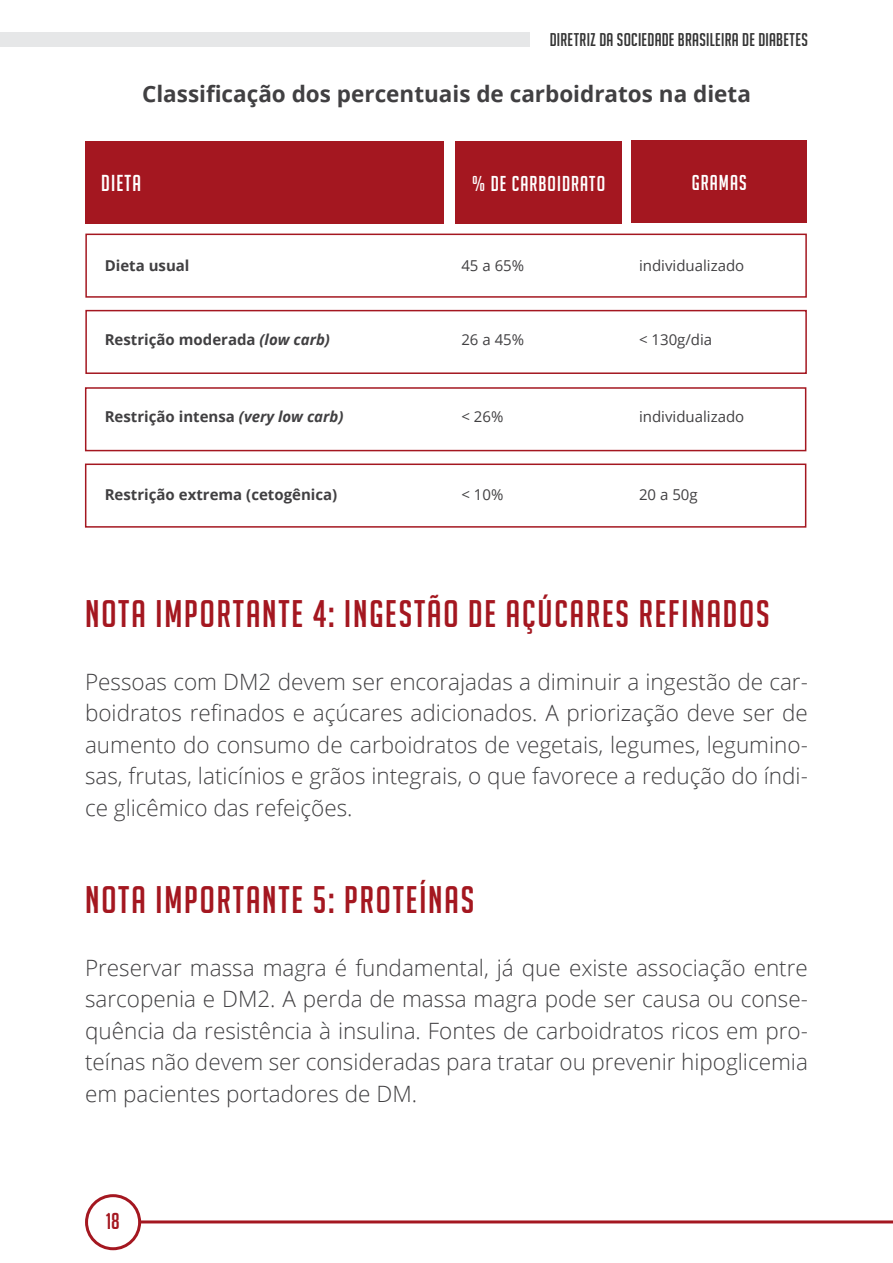
<style>
.page{position:relative;width:893px;height:1263px;background:#fff}
.page>*{position:absolute;margin:0;border:0;box-sizing:border-box;transform-origin:0 0}
._36_Auto_-_Left{font:37.5px "Big Noodle Titling";letter-spacing:.05em;color:#a41720}
.t1{font:300 22.5px/31.5px "Open Sans";color:#414042;text-align:justify}
.t2{font:700 22.5px "Open Sans";color:#414042}
._36_Auto_-_Left-2{font:22.5px "Big Noodle Titling";letter-spacing:.05em;color:#fff}
.t3{font:22.5px "Big Noodle Titling";color:#a41720}
._36_Auto_-_Left-3{font:21px "Big Noodle Titling";letter-spacing:.05em;color:#fff}
.t4{font:18px "Big Noodle Titling";letter-spacing:.015em;color:#000}
.t5{font:700 15px "Open Sans";color:#414042}
.t6{font:15px "Open Sans";color:#414042}
.s1{font-style:italic}
</style>
<div class="page">
<hr style="left:121px;top:1220px;width:772px;height:3px;background:#a41720">
<div style="left:87px;top:1196px;width:53px;height:53px;background:#fff;border-radius:50%"></div>
<div style="left:85px;top:1194px;width:56px;height:56px;border:3px solid #a41720;border-radius:50%"></div>
<div style="left:85px;top:141px;width:358px;height:83px;background:#a41720"></div>
<div style="left:85px;top:234px;width:722px;height:64px;border:2px solid #a41720"></div>
<div style="left:85px;top:387px;width:721px;height:64px;border:2px solid #a41720"></div>
<div style="left:85px;top:310px;width:722px;height:64px;border:2px solid #a41720"></div>
<div style="left:85px;top:463px;width:721px;height:65px;border:2px solid #a41720"></div>
<div style="left:455px;top:141px;width:167px;height:83px;background:#a41720"></div>
<div style="left:632px;top:140px;width:175px;height:83px;background:#a41720"></div>
<div style="left:0;top:33px;width:530px;height:14px;background:#e6e7e8"></div>
<p class="t4" style="left:550px;top:30px;width:260px">DIRETRIZ DA SOCIEDADE BRASILEIRA DE DIABETES</p>
<p class="t2" style="left:142px;top:78px;width:610px">Classificação dos percentuais de carboidratos na dieta</p>
<p class="_36_Auto_-_Left-2" style="left:101px;top:171px;width:41px">DIETA</p>
<p class="_36_Auto_-_Left-3" style="left:472px;top:173px;width:134px">% DE CARBOIDRATO</p>
<p class="_36_Auto_-_Left-3" style="left:692px;top:172px;width:56px">GRAMAS</p>
<p class="t5" style="left:105px;top:255px;width:86px">Dieta usual</p>
<p class="t6" style="left:461px;top:255px;width:64px">45 a 65%</p>
<p class="t6" style="left:639px;top:255px;width:107px">individualizado</p>
<p class="t5" style="left:105px;top:328px;width:227px">Restrição moderada <span class="s1">(low carb)</span></p>
<p class="t6" style="left:461px;top:329px;width:64px">26 a 45%</p>
<p class="t6" style="left:639px;top:329px;width:75px">&lt; 130g/dia</p>
<p class="t5" style="left:105px;top:406px;width:240px">Restrição intensa <span class="s1">(very low carb)</span></p>
<p class="t6" style="left:461px;top:406px;width:43px">&lt; 26%</p>
<p class="t6" style="left:639px;top:406px;width:107px">individualizado</p>
<p class="t5" style="left:105px;top:483px;width:234px">Restrição extrema (cetogênica)</p>
<p class="t6" style="left:461px;top:484px;width:43px">&lt; 10%</p>
<p class="t6" style="left:639px;top:484px;width:60px">20 a 50g</p>
<p class="_36_Auto_-_Left" style="left:85px;top:593px;width:686px">NOTA IMPORTANTE 4: INGESTÃO DE AÇÚCARES REFINADOS</p>
<p class="t1" style="left:85px;top:665px;width:724px">Pessoas com DM2 devem ser encorajadas a diminuir a ingestão de car&shy;boidratos refinados e açúcares adicionados. A priorização deve ser de aumento do consumo de carboidratos de vegetais, legumes, legumino&shy;sas, frutas, laticínios e grãos integrais, o que favorece a redução do índi&shy;ce glicêmico das refeições.</p>
<p class="_36_Auto_-_Left" style="left:85px;top:879px;width:391px">NOTA IMPORTANTE 5: PROTEÍNAS</p>
<p class="t1" style="left:85px;top:951px;width:724px">Preservar massa magra é fundamental, já que existe associação entre sarcopenia e DM2. A perda de massa magra pode ser causa ou conse&shy;quência da resistência à insulina. Fontes de carboidratos ricos em pro&shy;teínas não devem ser consideradas para tratar ou prevenir hipoglicemia em pacientes portadores de DM.</p>
<p class="t3" style="left:106px;top:1209px;width:15px">18</p>
</div>
